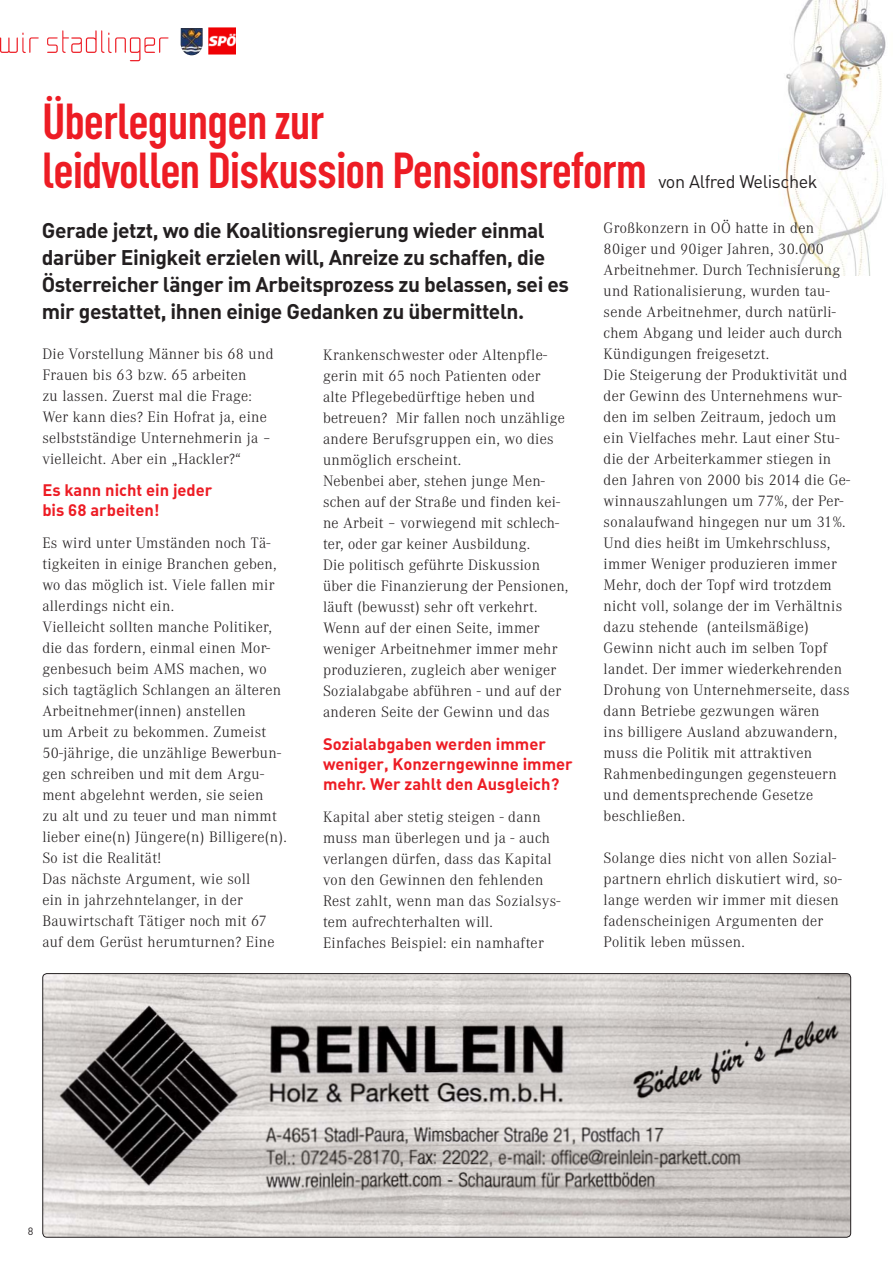
<style>
.page{position:relative;width:893px;height:1263px;background:#fff}
.page>*{position:absolute;margin:0;border:0;box-sizing:border-box;transform-origin:0 0}
.t1{font:700 49.8px/48.9px "CADIN Condensed";letter-spacing:-.02em;color:#ed1c24}
.t2{font:700 21px/27px "CADIN Caps";letter-spacing:-.02em;color:#231f20}
.t3{font:18px "CADIN Caps";letter-spacing:-.02em;color:#231f20}
.t4{font:700 16.5px/19.8px "CADIN Caps";color:#ed1c24}
.t5{font:300 15.75px/21px "Corporate A";letter-spacing:.02em;color:#231f20}
.t6{font:10.5px "CADIN Caps";color:#231f20}
</style>
<div class="page">
<img style="left:785px;top:0;width:101px;height:276px">
<svg style="left:0;top:30px;width:169px;height:31px"></svg>
<img style="left:209px;top:28px;width:26px;height:26px">
<img style="left:181px;top:28px;width:21px;height:27px">
<img style="left:43px;top:973px;width:808px;height:264px;border-radius:4px">
<h1 class="t1" style="left:42px;top:103px;width:606px">Überlegungen zur<br>leidvollen Diskussion Pensionsreform</h1>
<p class="t3" style="left:658px;top:175px;width:161px">von Alfred Welischek</p>
<h2 class="t2" style="left:42px;top:219px;width:529px">Gerade jetzt, wo die Koalitionsregierung wieder einmal darüber Einigkeit erzielen will, Anreize zu schaffen, die Österreicher länger im Arbeitsprozess zu belassen, sei es mir gestattet, ihnen einige Gedanken zu übermitteln.</h2>
<p class="t5" style="left:42px;top:345px;width:233px">Die Vorstellung Männer bis 68 und<br>Frauen bis 63 bzw. 65 arbeiten<br>zu lassen. Zuerst mal die Frage:<br>Wer kann dies? Ein Hofrat ja, eine selbstständige Unternehmerin ja – vielleicht. Aber ein „Hackler?“</p>
<p class="t4" style="left:42px;top:482px;width:172px">Es kann nicht ein jeder bis 68 arbeiten!</p>
<p class="t5" style="left:42px;top:534px;width:246px">Es wird unter Umständen noch Tä&shy;tigkeiten in einige Branchen geben, wo das möglich ist. Viele fallen mir allerdings nicht ein.<br>Vielleicht sollten manche Politiker, die das fordern, einmal einen Mor&shy;genbesuch beim AMS machen, wo sich tagtäglich Schlangen an älteren<br>Arbeitnehmer(innen) anstellen<br>um Arbeit zu bekommen. Zumeist<br>50-jährige, die unzählige Bewerbun&shy;gen schreiben und mit dem Argu&shy;ment abgelehnt werden, sie seien<br>zu alt und zu teuer und man nimmt lieber eine(n) Jüngere(n) Billigere(n).<br>So ist die Realität!<br>Das nächste Argument, wie soll<br>ein in jahrzehntelanger, in der<br>Bauwirtschaft Tätiger noch mit 67 auf dem Gerüst herumturnen? Eine</p>
<p class="t5" style="left:323px;top:346px;width:247px">Krankenschwester oder Altenpfle&shy;gerin mit 65 noch Patienten oder<br>alte Pflegebedürftige heben und betreuen? Mir fallen noch unzählige andere Berufsgruppen ein, wo dies unmöglich erscheint.<br>Nebenbei aber, stehen junge Men&shy;schen auf der Straße und finden kei&shy;ne Arbeit – vorwiegend mit schlech&shy;ter, oder gar keiner Ausbildung.<br>Die politisch geführte Diskussion über die Finanzierung der Pensionen, läuft (bewusst) sehr oft verkehrt.<br>Wenn auf der einen Seite, immer weniger Arbeitnehmer immer mehr produzieren, zugleich aber weniger Sozialabgabe abführen - und auf der anderen Seite der Gewinn und das</p>
<p class="t4" style="left:323px;top:737px;width:251px">Sozialabgaben werden immer weniger, Konzerngewinne immer mehr. Wer zahlt den Ausgleich?</p>
<p class="t5" style="left:323px;top:808px;width:239px">Kapital aber stetig steigen - dann muss man überlegen und ja - auch verlangen dürfen, dass das Kapital von den Gewinnen den fehlenden<br>Rest zahlt, wenn man das Sozialsys&shy;tem aufrechterhalten will.<br>Einfaches Beispiel: ein namhafter</p>
<p class="t5" style="left:604px;top:218px;width:248px">Großkonzern in OÖ hatte in den 80iger und 90iger Jahren, 30.000<br>Arbeitnehmer. Durch Technisierung und Rationalisierung, wurden tau&shy;sende Arbeitnehmer, durch natürli&shy;chem Abgang und leider auch durch Kündigungen freigesetzt.<br>Die Steigerung der Produktivität und der Gewinn des Unternehmens wur&shy;den im selben Zeitraum, jedoch um ein Vielfaches mehr. Laut einer Stu&shy;die der Arbeiterkammer stiegen in den Jahren von 2000 bis 2014 die Ge&shy;winnauszahlungen um 77%, der Per&shy;sonalaufwand hingegen nur um 31%.<br>Und dies heißt im Umkehrschluss, immer Weniger produzieren immer Mehr, doch der Topf wird trotzdem nicht voll, solange der im Verhältnis dazu stehende (anteilsmäßige)<br>Gewinn nicht auch im selben Topf landet. Der immer wiederkehrenden Drohung von Unternehmerseite, dass dann Betriebe gezwungen wären<br>ins billigere Ausland abzuwandern, muss die Politik mit attraktiven Rahmenbedingungen gegensteuern und dementsprechende Gesetze beschließen.</p>
<p class="t5" style="left:604px;top:848px;width:240px">Solange dies nicht von allen Sozial&shy;partnern ehrlich diskutiert wird, so&shy;lange werden wir immer mit diesen fadenscheinigen Argumenten der<br>Politik leben müssen.</p>
<p class="t6" style="left:28px;top:1227px;width:7px">8</p>
</div>
